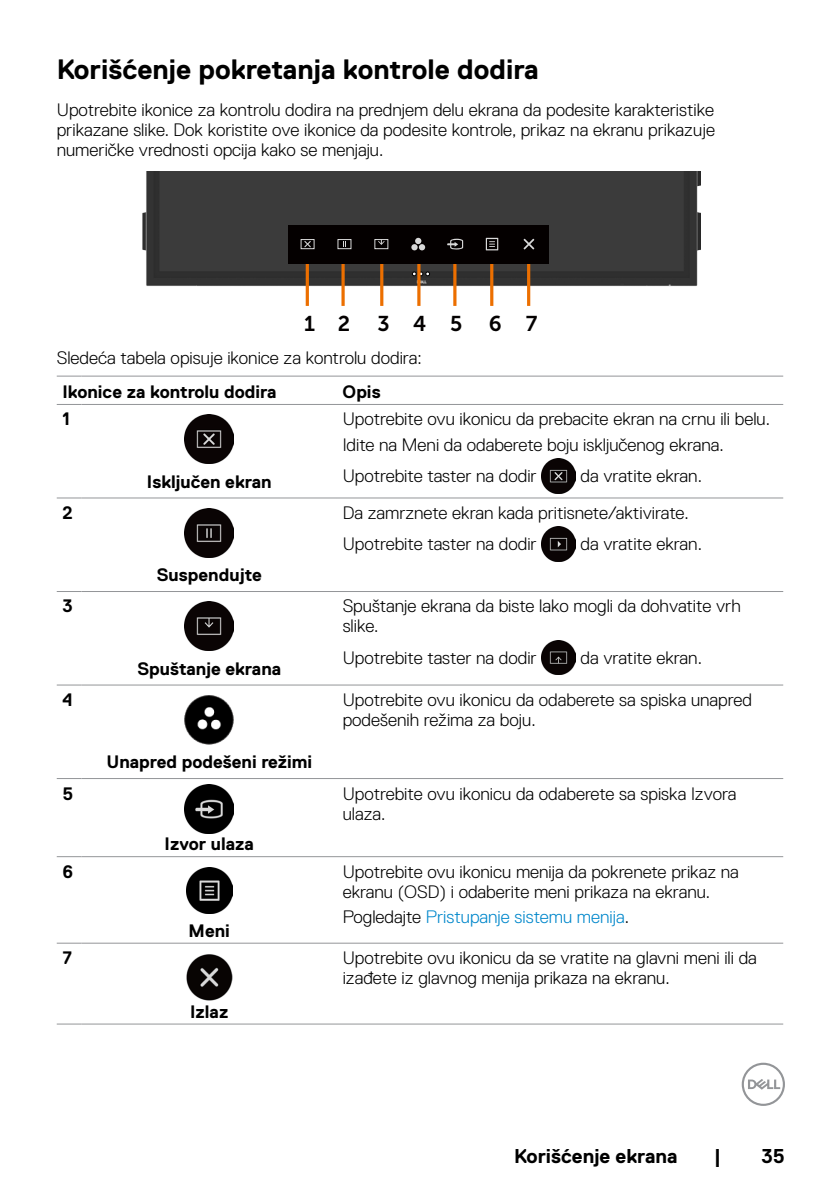
<style>
.page{position:relative;width:840px;height:1191px;background:#fff}
.page>*{position:absolute;margin:0;border:0;box-sizing:border-box;transform-origin:0 0}
.t1{font:700 28px "Dell Replica";color:#000}
.t2{font:21.4px "Museo Sans For Dell 700";color:#030000}
.t3{font:700 20px "Dell Replica";color:#000}
.t4{font:300 18px/20px "Dell Replica";color:#000}
.t5{font:700 18px "Dell Replica";color:#000}
.t6{font:300 18px "Dell Replica";color:#0087cb}
.s1{color:#000}
</style>
<div class="page">
<svg style="left:741px;top:1062px;width:43px;height:44px"></svg>
<img style="left:142px;top:172px;width:558px;height:117px">
<svg style="left:412px;top:272px;width:17px;height:4px"></svg>
<svg style="left:305px;top:263px;width:4px;height:43px"></svg>
<hr style="left:341px;top:263px;width:3px;height:43px;background:#ec6f00">
<hr style="left:380px;top:263px;width:3px;height:43px;background:#ec6f00">
<hr style="left:417px;top:263px;width:3px;height:43px;background:#ec6f00">
<hr style="left:453px;top:263px;width:3px;height:43px;background:#ec6f00">
<hr style="left:490px;top:263px;width:3px;height:43px;background:#ec6f00">
<svg style="left:526px;top:263px;width:4px;height:43px"></svg>
<div style="left:288px;top:225px;width:260px;height:38px;background:#040000"></div>
<svg style="left:485px;top:238px;width:13px;height:12px"></svg>
<svg style="left:447px;top:239px;width:16px;height:10px"></svg>
<svg style="left:411px;top:238px;width:10px;height:12px"></svg>
<div style="left:418px;top:244px;width:7px;height:6px;background:#d9d9d9;border-radius:50%"></div>
<svg style="left:523px;top:239px;width:11px;height:10px"></svg>
<div style="left:374px;top:239px;width:14px;height:10px;border:1px solid #d9d9d9"></div>
<svg style="left:378px;top:239px;width:6px;height:6px"></svg>
<svg style="left:343px;top:241px;width:3px;height:6px"></svg>
<div style="left:337px;top:239px;width:14px;height:10px;border:1px solid #d9d9d9"></div>
<svg style="left:304px;top:241px;width:6px;height:6px"></svg>
<div style="left:300px;top:239px;width:14px;height:10px;border:1px solid #d9d9d9"></div>
<svg style="left:57px;top:376px;width:24px;height:1px"></svg>
<hr style="left:81px;top:376px;width:256px;height:1px;background:#939598">
<hr style="left:337px;top:376px;width:445px;height:1px;background:#939598">
<svg style="left:57px;top:404px;width:24px;height:1px"></svg>
<hr style="left:81px;top:404px;width:256px;height:1px;background:#939598">
<hr style="left:337px;top:404px;width:445px;height:1px;background:#939598">
<svg style="left:57px;top:497px;width:24px;height:1px"></svg>
<hr style="left:81px;top:497px;width:256px;height:1px;background:#939598">
<hr style="left:337px;top:497px;width:445px;height:1px;background:#939598">
<svg style="left:57px;top:591px;width:24px;height:1px"></svg>
<hr style="left:81px;top:591px;width:256px;height:1px;background:#939598">
<hr style="left:337px;top:591px;width:445px;height:1px;background:#939598">
<svg style="left:57px;top:684px;width:24px;height:1px"></svg>
<hr style="left:81px;top:684px;width:256px;height:1px;background:#939598">
<hr style="left:337px;top:684px;width:445px;height:1px;background:#939598">
<svg style="left:57px;top:778px;width:24px;height:1px"></svg>
<hr style="left:81px;top:778px;width:256px;height:1px;background:#939598">
<hr style="left:337px;top:778px;width:445px;height:1px;background:#939598">
<svg style="left:57px;top:856px;width:24px;height:1px"></svg>
<hr style="left:81px;top:856px;width:256px;height:1px;background:#939598">
<hr style="left:337px;top:856px;width:445px;height:1px;background:#939598">
<svg style="left:57px;top:942px;width:24px;height:1px"></svg>
<hr style="left:81px;top:942px;width:256px;height:1px;background:#939598">
<hr style="left:337px;top:942px;width:445px;height:1px;background:#939598">
<svg style="left:57px;top:1023px;width:24px;height:1px"></svg>
<hr style="left:81px;top:1023px;width:256px;height:1px;background:#939598">
<hr style="left:337px;top:1023px;width:445px;height:1px;background:#939598">
<img style="left:185px;top:415px;width:49px;height:49px">
<img style="left:541px;top:459px;width:34px;height:34px">
<img style="left:185px;top:508px;width:49px;height:49px">
<img style="left:541px;top:527px;width:34px;height:34px">
<img style="left:185px;top:602px;width:49px;height:49px">
<img style="left:541px;top:640px;width:34px;height:34px">
<img style="left:185px;top:695px;width:49px;height:49px">
<img style="left:185px;top:784px;width:48px;height:49px">
<img style="left:186px;top:867px;width:46px;height:46px">
<img style="left:186px;top:954px;width:46px;height:46px">
<h1 class="t1" style="left:57px;top:53px;width:483px">Korišćenje pokretanja kontrole dodira</h1>
<p class="t4" style="left:57px;top:99px;width:659px;text-align:justify">Upotrebite ikonice za kontrolu dodira na prednjem delu ekrana da podesite karakteristike prikazane slike. Dok koristite ove ikonice da podesite kontrole, prikaz na ekranu prikazuje numeričke vrednosti opcija kako se menjaju.</p>
<p class="t2" style="left:304px;top:311px;width:47px">1 2</p>
<p class="t2" style="left:377px;top:311px;width:161px">345 67</p>
<p class="t4" style="left:57px;top:347px;width:366px">Sledeća tabela opisuje ikonice za kontrolu dodira:</p>
<p class="t5" style="left:62px;top:382px;width:216px">Ikonice za kontrolu dodira</p>
<p class="t5" style="left:342px;top:382px;width:39px">Opis</p>
<p class="t5" style="left:62px;top:409px;width:9px">1</p>
<p class="t4" style="left:342px;top:406px;width:428px;line-height:25.6px">Upotrebite ovu ikonicu da prebacite ekran na crnu ili belu.<br>Idite na Meni da odaberete boju isključenog ekrana.</p>
<p class="t4" style="left:342px;top:466px;width:195px">Upotrebite taster na dodir</p>
<p class="t4" style="left:580px;top:466px;width:123px">da vratite ekran.</p>
<p class="t5" style="left:147px;top:471px;width:126px">Isključen ekran</p>
<p class="t5" style="left:62px;top:503px;width:12px">2</p>
<p class="t4" style="left:342px;top:497px;width:347px;line-height:31.4px">Da zamrznete ekran kada pritisnete/aktivirate.<br>Upotrebite taster na dodir</p>
<p class="t4" style="left:580px;top:534px;width:123px">da vratite ekran.</p>
<p class="t5" style="left:157px;top:565px;width:106px">Suspendujte</p>
<p class="t5" style="left:62px;top:596px;width:12px">3</p>
<p class="t5" style="left:137px;top:658px;width:145px">Spuštanje ekrana</p>
<p class="t4" style="left:342px;top:596px;width:399px">Spuštanje ekrana da biste lako mogli da dohvatite vrh slike.</p>
<p class="t4" style="left:342px;top:647px;width:195px">Upotrebite taster na dodir</p>
<p class="t4" style="left:580px;top:647px;width:123px">da vratite ekran.</p>
<p class="t5" style="left:62px;top:690px;width:12px">4</p>
<p class="t4" style="left:342px;top:690px;width:410px">Upotrebite ovu ikonicu da odaberete sa spiska unapred podešenih režima za boju.</p>
<p class="t5" style="left:106px;top:752px;width:207px">Unapred podešeni režimi</p>
<p class="t5" style="left:62px;top:783px;width:12px">5</p>
<p class="t4" style="left:342px;top:783px;width:395px">Upotrebite ovu ikonicu da odaberete sa spiska Izvora ulaza.</p>
<p class="t5" style="left:164px;top:833px;width:91px">Izvor ulaza</p>
<p class="t5" style="left:62px;top:861px;width:12px">6</p>
<p class="t5" style="left:188px;top:921px;width:43px">Meni</p>
<p class="t4" style="left:342px;top:861px;width:397px">Upotrebite ovu ikonicu menija da pokrenete prikaz na ekranu (OSD) i odaberite meni prikaza na ekranu.</p>
<p class="t6" style="left:342px;top:907px;width:288px"><span class="s1">Pogledajte</span> Pristupanje sistemu menija<span class="s1">.</span></p>
<p class="t5" style="left:62px;top:948px;width:11px">7</p>
<p class="t4" style="left:342px;top:948px;width:415px">Upotrebite ovu ikonicu da se vratite na glavni meni ili da izađete iz glavnog menija prikaza na ekranu.</p>
<p class="t5" style="left:190px;top:1002px;width:40px">Izlaz</p>
<p class="t3" style="left:514px;top:1144px;width:164px">Korišćenje ekrana</p>
<p class="t3" style="left:713px;top:1144px;width:9px">|</p>
<p class="t3" style="left:761px;top:1144px;width:25px">35</p>
</div>
